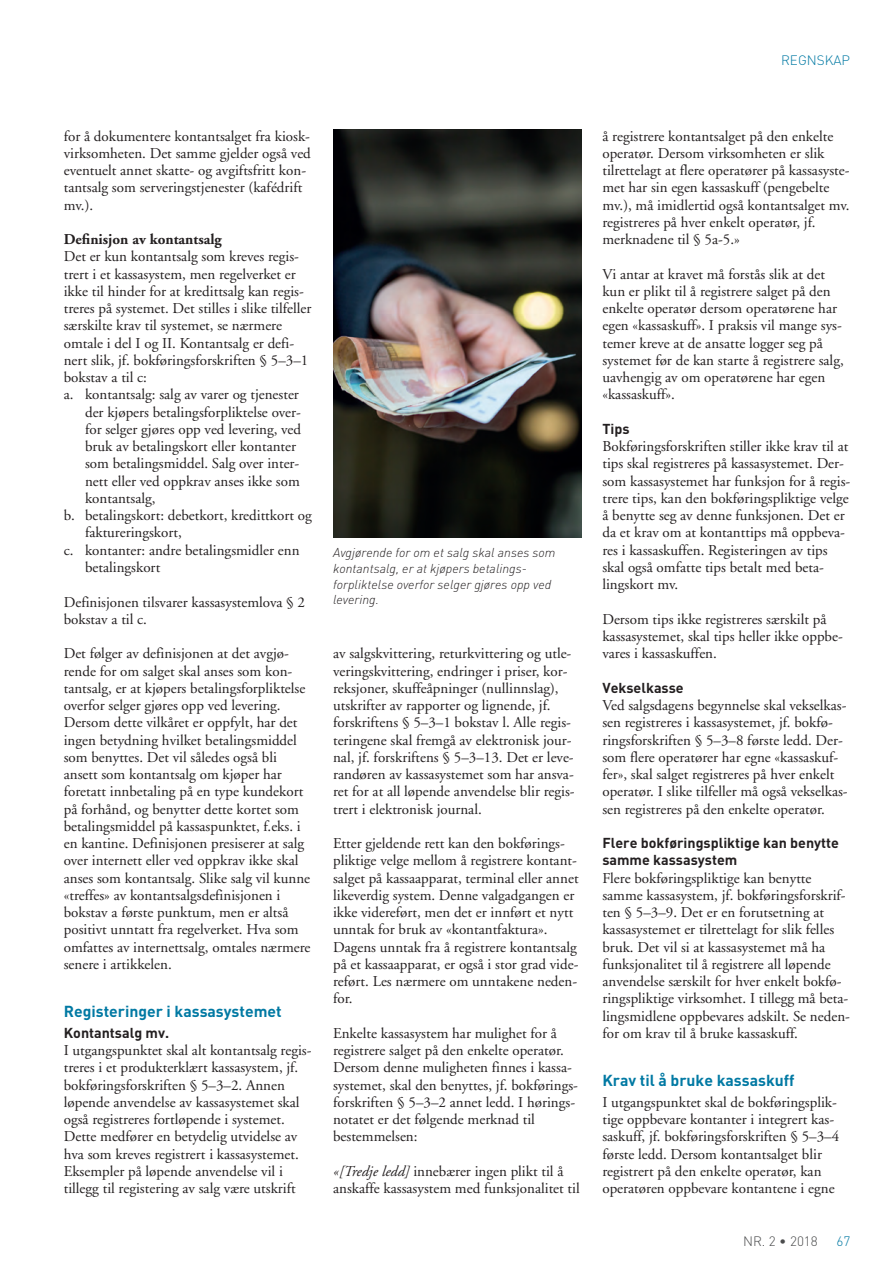
<style>
.page{position:relative;width:893px;height:1263px;background:#fff}
.page>*{position:absolute;margin:0;border:0;box-sizing:border-box;transform-origin:0 0}
.t1{font:700 15.75px "DIN";color:#0079a3}
.t2{font:15px/17.2px "Adobe Garamond";color:#231f20}
.t3{font:700 15px "Adobe Garamond";color:#231f20}
.t4{font:700 14.25px/17.2px "DIN";color:#231f20}
.t5{font:300 13.5px "DIN";color:#0079a3}
.t6{font:300 13.5px "DIN";color:#4b4c4d}
.t7{font:italic 300 12.75px/15.8px "DIN";color:#231f20}
.s1{font-style:italic}
</style>
<div class="page">
<img style="left:333px;top:130px;width:248px;height:407px">
<p class="t5" style="left:781px;top:52px;width:19px">REGNSKAP</p>
<p class="t2" style="left:64px;top:128px;width:249px">for å dokumentere kontantsalget fra kiosk&shy;virksomheten. Det samme gjelder også ved eventuelt annet skatte- og avgiftsfritt kon&shy;tantsalg som serveringstjenester (kafédrift mv.).</p>
<p class="t3" style="left:64px;top:231px;width:159px">Definisjon av kontantsalg</p>
<p class="t2" style="left:64px;top:248px;width:237px">Det er kun kontantsalg som kreves regis-</p>
<p class="t2" style="left:64px;top:266px;width:234px">trert i et kassasystem, men regelverket er</p>
<p class="t2" style="left:64px;top:283px;width:242px">ikke til hinder for at kredittsalg kan regis-</p>
<p class="t2" style="left:64px;top:300px;width:249px">treres på systemet. Det stilles i slike tilfeller</p>
<p class="t2" style="left:64px;top:317px;width:220px">særskilte krav til systemet, se nærmere</p>
<p class="t2" style="left:64px;top:335px;width:232px">omtale i del I og II. Kontantsalg er defi-</p>
<p class="t2" style="left:64px;top:352px;width:246px">nert slik, jf. bokføringsforskriften § 5–3–1</p>
<p class="t2" style="left:64px;top:369px;width:85px">bokstav a til c:</p>
<p class="t2" style="left:64px;top:386px;width:237px">a. kontantsalg: salg av varer og tjenester</p>
<p class="t2" style="left:85px;top:404px;width:217px">der kjøpers betalingsforpliktelse over-</p>
<p class="t2" style="left:85px;top:421px;width:218px">for selger gjøres opp ved levering, ved</p>
<p class="t2" style="left:85px;top:438px;width:213px">bruk av betalingskort eller kontanter</p>
<p class="t2" style="left:85px;top:455px;width:216px">som betalingsmiddel. Salg over inter-</p>
<p class="t2" style="left:85px;top:473px;width:216px">nett eller ved oppkrav anses ikke som</p>
<p class="t2" style="left:85px;top:490px;width:72px">kontantsalg,</p>
<p class="t2" style="left:64px;top:507px;width:250px">b. betalingskort: debetkort, kredittkort og</p>
<p class="t2" style="left:85px;top:524px;width:98px">faktureringskort,</p>
<p class="t2" style="left:64px;top:542px;width:237px">c. kontanter: andre betalingsmidler enn</p>
<p class="t2" style="left:85px;top:559px;width:77px">betalingskort</p>
<p class="t2" style="left:64px;top:593px;width:243px">Definisjonen tilsvarer kassasystemlova § 2 bokstav a til c.</p>
<p class="t2" style="left:64px;top:645px;width:248px">Det følger av definisjonen at det avgjø&shy;rende for om salget skal anses som kon&shy;tantsalg, er at kjøpers betalingsforpliktelse overfor selger gjøres opp ved levering.<br>Dersom dette vilkåret er oppfylt, har det ingen betydning hvilket betalingsmiddel som benyttes. Det vil således også bli ansett som kontantsalg om kjøper har foretatt innbetaling på en type kundekort på forhånd, og benytter dette kortet som betalingsmiddel på kassaspunktet, f.eks. i en kantine. Definisjonen presiserer at salg over internett eller ved oppkrav ikke skal anses som kontantsalg. Slike salg vil kunne «treffes» av kontantsalgsdefinisjonen i bokstav a første punktum, men er altså positivt unntatt fra regelverket. Hva som omfattes av internettsalg, omtales nærmere senere i artikkelen.</p>
<p class="t1" style="left:64px;top:1000px;width:219px">Registeringer i kassasystemet</p>
<p class="t4" style="left:64px;top:1023px;width:107px">Kontantsalg mv.</p>
<p class="t2" style="left:64px;top:1042px;width:249px">I utgangspunktet skal alt kontantsalg regis&shy;treres i et produkterklært kassasystem, jf. bokføringsforskriften § 5–3–2. Annen løpende anvendelse av kassasystemet skal også registreres fortløpende i systemet.<br>Dette medfører en betydelig utvidelse av hva som kreves registrert i kassasystemet.<br>Eksempler på løpende anvendelse vil i tillegg til registering av salg være utskrift</p>
<p class="t7" style="left:333px;top:544px;width:224px">Avgjørende for om et salg skal anses som kontantsalg, er at kjøpers betalings&shy;forpliktelse overfor selger gjøres opp ved levering.</p>
<p class="t2" style="left:333px;top:645px;width:243px">av salgskvittering, returkvittering og utle&shy;veringskvittering, endringer i priser, kor&shy;reksjoner, skuffeåpninger (nullinnslag), utskrifter av rapporter og lignende, jf. forskriftens § 5–3–1 bokstav l. Alle regis&shy;teringene skal fremgå av elektronisk jour&shy;nal, jf. forskriftens § 5–3–13. Det er leve&shy;randøren av kassasystemet som har ansva&shy;ret for at all løpende anvendelse blir regis&shy;trert i elektronisk journal.</p>
<p class="t2" style="left:333px;top:835px;width:247px">Etter gjeldende rett kan den bokførings&shy;pliktige velge mellom å registrere kontant&shy;salget på kassaapparat, terminal eller annet likeverdig system. Denne valgadgangen er ikke videreført, men det er innført et nytt unntak for bruk av «kontantfaktura».<br>Dagens unntak fra å registrere kontantsalg på et kassaapparat, er også i stor grad vide&shy;reført. Les nærmere om unntakene neden&shy;for.</p>
<p class="t2" style="left:333px;top:1025px;width:246px">Enkelte kassasystem har mulighet for å registrere salget på den enkelte operatør.<br>Dersom denne muligheten finnes i kassa&shy;systemet, skal den benyttes, jf. bokførings&shy;forskriften § 5–3–2 annet ledd. I hørings&shy;notatet er det følgende merknad til bestemmelsen:</p>
<p class="t2" style="left:333px;top:1163px;width:248px"><span class="s1">«[Tredje ledd]</span> innebærer ingen plikt til å anskaffe kassasystem med funksjonalitet til</p>
<p class="t2" style="left:602px;top:128px;width:249px">å registrere kontantsalget på den enkelte operatør. Dersom virksomheten er slik tilrettelagt at flere operatører på kassasyste&shy;met har sin egen kassaskuff (pengebelte mv.), må imidlertid også kontantsalget mv. registreres på hver enkelt operatør, jf. merknadene til § 5a-5.»</p>
<p class="t2" style="left:602px;top:266px;width:243px">Vi antar at kravet må forstås slik at det kun er plikt til å registrere salget på den enkelte operatør dersom operatørene har egen «kassaskuff». I praksis vil mange sys&shy;temer kreve at de ansatte logger seg på systemet før de kan starte å registrere salg, uavhengig av om operatørene har egen «kassaskuff».</p>
<p class="t4" style="left:602px;top:420px;width:29px">Tips</p>
<p class="t2" style="left:602px;top:438px;width:249px">Bokføringsforskriften stiller ikke krav til at tips skal registreres på kassasystemet. Der&shy;som kassasystemet har funksjon for å regis&shy;trere tips, kan den bokføringspliktige velge å benytte seg av denne funksjonen. Det er da et krav om at kontanttips må oppbeva&shy;res i kassaskuffen. Registeringen av tips skal også omfatte tips betalt med beta&shy;lingskort mv.</p>
<p class="t2" style="left:602px;top:611px;width:242px">Dersom tips ikke registreres særskilt på kassasystemet, skal tips heller ikke oppbe&shy;vares i kassaskuffen.</p>
<p class="t4" style="left:602px;top:678px;width:83px">Vekselkasse</p>
<p class="t2" style="left:602px;top:697px;width:247px">Ved salgsdagens begynnelse skal vekselkas&shy;sen registreres i kassasystemet, jf. bokfø&shy;ringsforskriften § 5–3–8 første ledd. Der&shy;som flere operatører har egne «kassaskuf&shy;fer», skal salget registreres på hver enkelt operatør. I slike tilfeller må også vekselkas&shy;sen registreres på den enkelte operatør.</p>
<p class="t4" style="left:602px;top:834px;width:238px">Flere bokføringspliktige kan benytte samme kassasystem</p>
<p class="t2" style="left:602px;top:869px;width:249px">Flere bokføringspliktige kan benytte samme kassasystem, jf. bokføringsforskrif&shy;ten § 5–3–9. Det er en forutsetning at kassasystemet er tilrettelagt for slik felles bruk. Det vil si at kassasystemet må ha funksjonalitet til å registrere all løpende anvendelse særskilt for hver enkelt bokfø&shy;ringspliktige virksomhet. I tillegg må beta&shy;lingsmidlene oppbevares adskilt. Se neden&shy;for om krav til å bruke kassaskuff.</p>
<p class="t1" style="left:602px;top:1069px;width:194px">Krav til å bruke kassaskuff</p>
<p class="t2" style="left:602px;top:1094px;width:238px">I utgangspunktet skal de bokføringsplik&shy;tige oppbevare kontanter i integrert kas&shy;saskuff, jf. bokføringsforskriften § 5–3–4 første ledd. Dersom kontantsalget blir registrert på den enkelte operatør, kan operatøren oppbevare kontantene i egne</p>
<p class="t6" style="left:743px;top:1232px;width:76px">NR. 2 • 2018</p>
<p class="t5" style="left:836px;top:1232px;width:16px">67</p>
</div>
